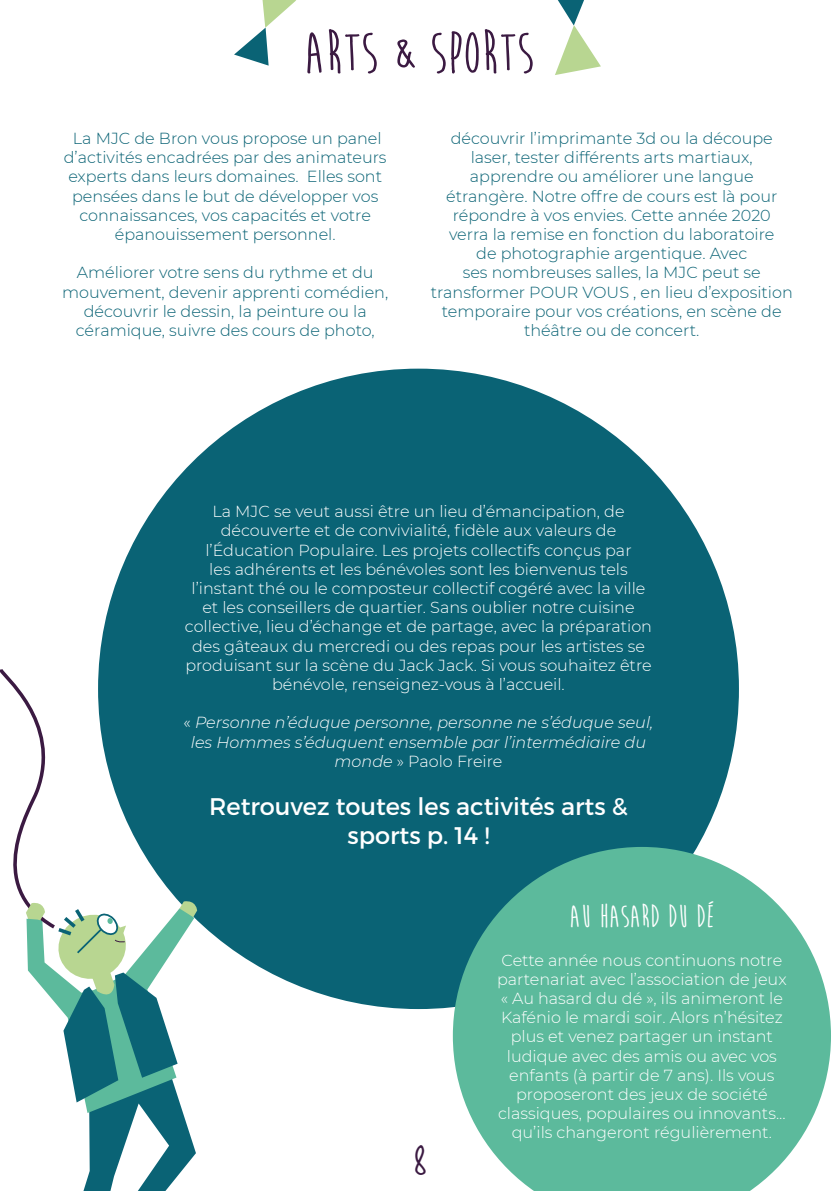
<style>
.page{position:relative;width:840px;height:1191px;background:#fff}
.page>*{position:absolute;margin:0;border:0;box-sizing:border-box;transform-origin:0 0}
.t1{font:700 60px "Moon Flower";color:#3b1a42}
.t2{font:700 48px "Moon Flower";color:#3b1a42}
.t3{font:700 32px "Moon Flower";color:#fff}
.t4{font:24px/28.8px "Montserrat";color:#fff;text-align:center}
.t5{font:300 16px/19.2px "Montserrat";color:#fff;text-align:center}
.t6{font:300 16px/19.2px "Montserrat";color:#0a6375;text-align:center}
.t7{font:italic 300 16px/19.2px "Montserrat";color:#fff;text-align:center}
.s1{font-style:normal}
</style>
<div class="page">
<div style="left:98px;top:369px;width:640px;height:640px;background:#0a6375;border-radius:50%"></div>
<svg style="left:234px;top:0;width:62px;height:66px"></svg>
<svg style="left:555px;top:0;width:45px;height:75px"></svg>
<svg style="left:0;top:665px;width:197px;height:526px"></svg>
<svg style="left:452px;top:847px;width:378px;height:344px;fill:#5cba9c"></svg>
<h1 class="t1" style="left:303px;top:22px;width:228px">ARTS &amp; SPORTS</h1>
<p class="t6" style="left:64px;top:128px;width:324px">La MJC de Bron vous propose un panel d’activités encadrées par des animateurs experts dans leurs domaines. Elles sont pensées dans le but de développer vos connaissances, vos capacités et votre épanouissement personnel.</p>
<p class="t6" style="left:62px;top:263px;width:327px">Améliorer votre sens du rythme et du mouvement, devenir apprenti comédien, découvrir le dessin, la peinture ou la céramique, suivre des cours de photo,</p>
<p class="t6" style="left:430px;top:128px;width:363px">découvrir l’imprimante 3d ou la découpe laser, tester différents arts martiaux, apprendre ou améliorer une langue étrangère. Notre offre de cours est là pour répondre à vos envies. Cette année 2020<br>verra la remise en fonction du laboratoire<br>de photographie argentique. Avec<br>ses nombreuses salles, la MJC peut se transformer POUR VOUS , en lieu d’exposition temporaire pour vos créations, en scène de théâtre ou de concert.</p>
<p class="t5" style="left:185px;top:501px;width:468px">La MJC se veut aussi être un lieu d’émancipation, de découverte et de convivialité, fidèle aux valeurs de l’Éducation Populaire. Les projets collectifs conçus par<br>les adhérents et les bénévoles sont les bienvenus tels l’instant thé ou le composteur collectif cogéré avec la ville et les conseillers de quartier. Sans oublier notre cuisine collective, lieu d’échange et de partage, avec la préparation des gâteaux du mercredi ou des repas pour les artistes se produisant sur la scène du Jack Jack. Si vous souhaitez être bénévole, renseignez-vous à l’accueil.</p>
<p class="t7" style="left:183px;top:712px;width:471px"><span class="s1">«</span> Personne n’éduque personne, personne ne s’éduque seul, les Hommes s’éduquent ensemble par l’intermédiaire du monde <span class="s1">» Paolo Freire</span></p>
<h3 class="t4" style="left:209px;top:792px;width:420px">Retrouvez toutes les activités arts &amp; sports p. 14 !</h3>
<h2 class="t2" style="left:412px;top:1135px;width:17px">8</h2>
<h3 class="t3" style="left:568px;top:900px;width:147px">AU HASARD DU DÉ</h3>
<p class="t5" style="left:497px;top:949px;width:291px">Cette année nous continuons notre partenariat avec l’association de jeux « Au hasard du dé », ils animeront le Kafénio le mardi soir. Alors n’hésitez plus et venez partager un instant ludique avec des amis ou avec vos enfants (à partir de 7 ans). Ils vous proposeront des jeux de société classiques, populaires ou innovants... qu’ils changeront régulièrement.</p>
</div>
